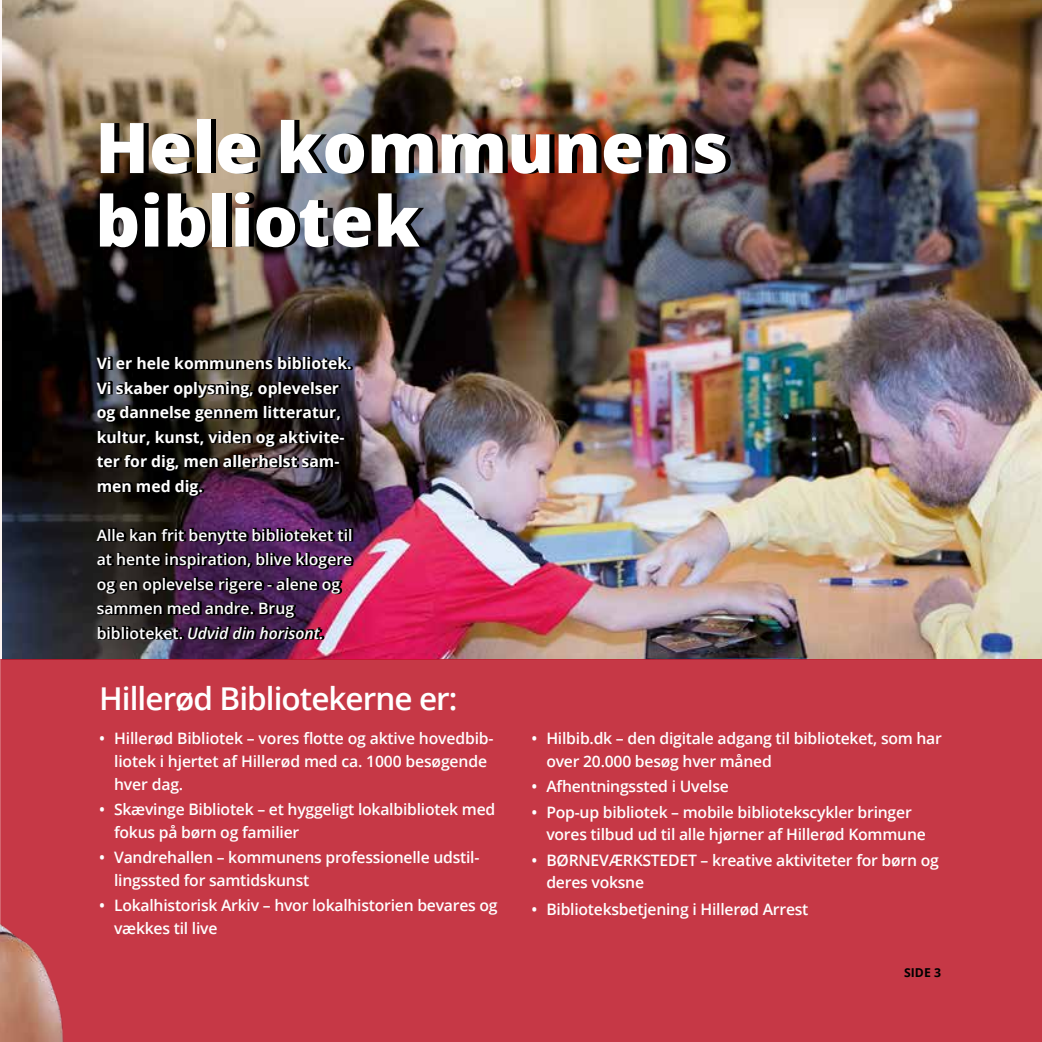
<style>
.page{position:relative;width:1042px;height:1042px;background:#fff}
.page>*{position:absolute;margin:0;border:0;box-sizing:border-box;transform-origin:0 0}
.Overskrift_niveau_2{font:800 70px "Open Sans";color:#fff}
.Mellemrubrik_FORSIDE{font:600 31.5px "Open Sans";letter-spacing:-.03em;color:#fff}
.Brødtekst{font:600 15.75px/22.8px "Open Sans";letter-spacing:-.015em;color:#fff}
.Brødtekst-2{font:700 15.75px/24.5px "Open Sans";color:#fff}
.t1{font:700 12.25px "Open Sans";color:#000}
.s1{font-style:italic}
</style>
<div class="page">
<img style="left:2px;top:0;width:1040px;height:659px">
<div style="left:0;top:659px;width:1042px;height:383px;background:#c63846"></div>
<img style="left:0;top:702px;width:64px;height:340px">
<p class="Overskrift_niveau_2" style="left:95px;top:94px;width:634px">Hele kommunens</p>
<p class="Overskrift_niveau_2" style="left:95px;top:168px;width:326px">bibliotek</p>
<p class="Brødtekst-2" style="left:97px;top:351px;width:256px">Vi er hele kommunens bibliotek.<br>Vi skaber oplysning, oplevelser og dannelse gennem litteratur, kultur, kunst, viden og aktivite&shy;ter for dig, men allerhelst sam&shy;men med dig.</p>
<p class="Brødtekst" style="left:97px;top:522px;width:257px;line-height:24.5px">Alle kan frit benytte biblioteket til at hente inspiration, blive klogere og en oplevelse rigere - alene og sammen med andre. Brug biblioteket. <span class="s1">Udvid din horisont.</span></p>
<p class="Mellemrubrik_FORSIDE" style="left:99px;top:677px;width:360px">Hillerød Bibliotekerne er:</p>
<p class="Brødtekst" style="left:114px;top:727px;width:381px;text-indent:-15px">• Hillerød Bibliotek – vores flotte og aktive hovedbib&shy;liotek i hjertet af Hillerød med ca. 1000 besøgende hver dag.</p>
<p class="Brødtekst" style="left:114px;top:797px;width:383px;text-indent:-15px">• Skævinge Bibliotek – et hyggeligt lokalbibliotek med fokus på børn og familier</p>
<p class="Brødtekst" style="left:114px;top:845px;width:367px;text-indent:-15px">• Vandrehallen – kommunens professionelle udstil&shy;lingssted for samtidskunst</p>
<p class="Brødtekst" style="left:114px;top:893px;width:385px;text-indent:-15px">• Lokalhistorisk Arkiv – hvor lokalhistorien bevares og vækkes til live</p>
<p class="Brødtekst" style="left:546px;top:727px;width:397px;text-indent:-15px">• Hilbib.dk – den digitale adgang til biblioteket, som har over 20.000 besøg hver måned</p>
<p class="Brødtekst" style="left:531px;top:775px;width:199px">• Afhentningssted i Uvelse</p>
<p class="Brødtekst" style="left:546px;top:800px;width:381px;text-indent:-15px">• Pop-up bibliotek – mobile bibliotekscykler bringer vores tilbud ud til alle hjørner af Hillerød Kommune</p>
<p class="Brødtekst" style="left:546px;top:848px;width:394px;text-indent:-15px">• BØRNEVÆRKSTEDET – kreative aktiviteter for børn og deres voksne</p>
<p class="Brødtekst" style="left:531px;top:898px;width:278px">• Biblioteksbetjening i Hillerød Arrest</p>
<p class="t1" style="left:904px;top:964px;width:38px">SIDE 3</p>
</div>
